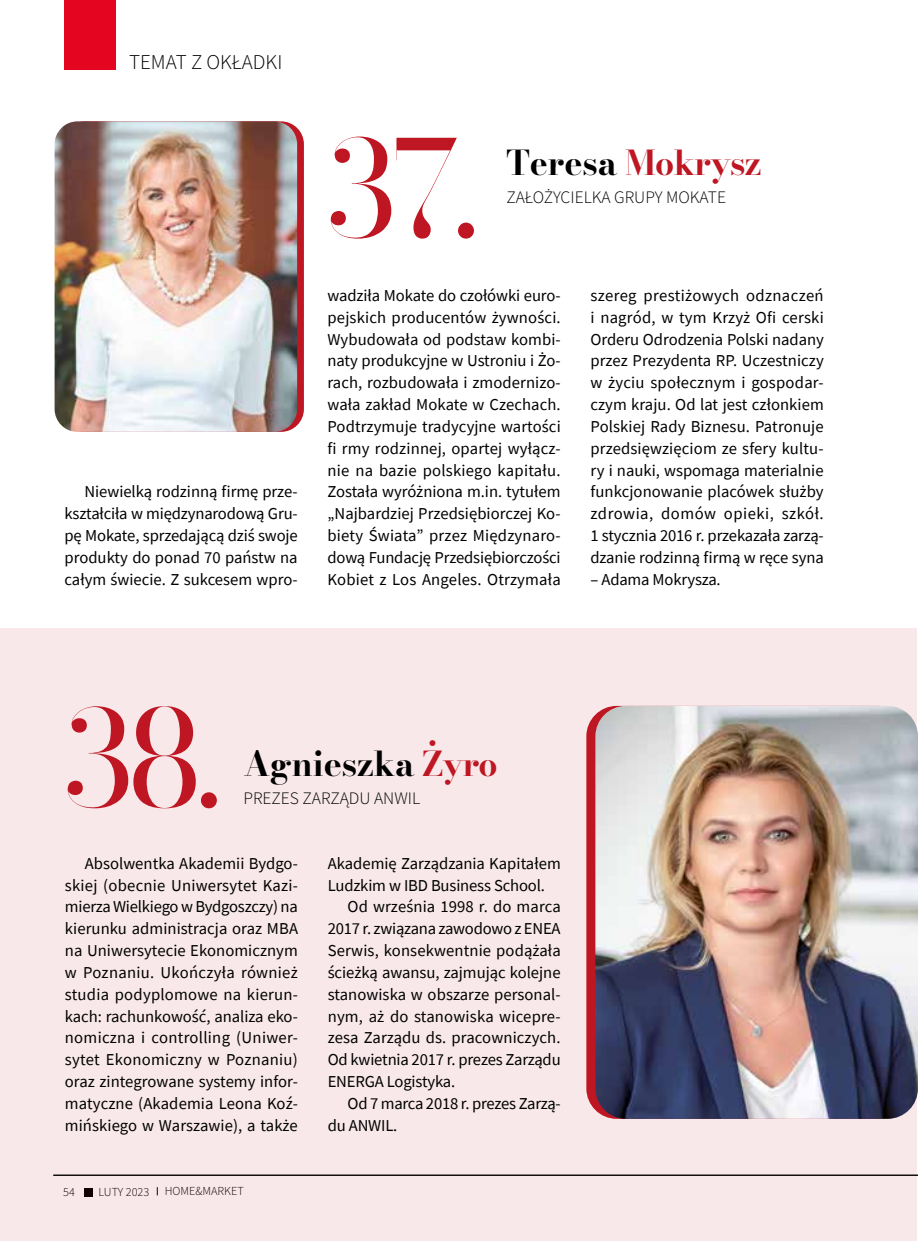
<style>
.page{position:relative;width:918px;height:1241px;background:#fff}
.page>*{position:absolute;margin:0;border:0;box-sizing:border-box;transform-origin:0 0}
.t1{font:132.65px "Bodoni Moda";color:#be1622}
.t2{font:33.95px "Bodoni Moda";letter-spacing:-.02em;color:#be1622}
.t3{font:33.95px "Bodoni Moda";color:#000}
.t4{font:300 21px "Source Sans Pro";color:#000}
.t5{font:300 17.5px "Source Sans Pro";color:#000}
.t6{font:16.62px/21.9px "Source Sans Pro";color:#000;text-align:justify}
.t7{font:300 12.25px "Source Sans Pro";color:#000}
.s1{color:#000}
.s2{color:#be1622}
</style>
<div class="page">
<div style="left:64px;top:0;width:51px;height:69px;background:#e40521"></div>
<div style="left:0;top:628px;width:916px;height:612px;background:#f8e8e9"></div>
<svg style="left:61px;top:121px;width:243px;height:311px;background:#bd1b26"></svg>
<img style="left:55px;top:121px;width:242px;height:311px">
<div style="left:586px;top:705px;width:323px;height:413px;background:#be1622;border-radius:30px"></div>
<img style="left:595px;top:705px;width:323px;height:413px">
<hr style="left:53px;top:1174px;width:865px;height:1px;background:#000">
<p class="t4" style="left:129px;top:49px;width:155px">TEMAT Z OKŁADKI</p>
<p class="t6" style="left:64px;top:480px;width:235px;text-indent:20px">Niewielką rodzinną firmę prze&shy;kształciła w międzynarodową Gru&shy;pę Mokate, sprzedającą dziś swoje produkty do ponad 70 państw na całym świecie. Z sukcesem wpro-</p>
<h1 class="t1" style="left:327px;top:98px;width:153px">37.</h1>
<h2 class="t2" style="left:506px;top:139px;width:256px"><span class="s1">Teresa</span> Mokrysz</h2>
<p class="t5" style="left:506px;top:186px;width:221px">ZAŁOŻYCIELKA GRUPY MOKATE</p>
<p class="t6" style="left:327px;top:284px;width:235px">wadziła Mokate do czołówki euro&shy;pejskich producentów żywności.<br>Wybudowała od podstaw kombi&shy;naty produkcyjne w Ustroniu i Żo&shy;rach, rozbudowała i zmodernizo&shy;wała zakład Mokate w Czechach.<br>Podtrzymuje tradycyjne wartości fi rmy rodzinnej, opartej wyłącz&shy;nie na bazie polskiego kapitału.<br>Została wyróżniona m.in. tytułem „Najbardziej Przedsiębiorczej Ko&shy;biety Świata” przez Międzynaro&shy;dową Fundację Przedsiębiorczości Kobiet z Los Angeles. Otrzymała</p>
<p class="t6" style="left:590px;top:284px;width:235px">szereg prestiżowych odznaczeń i nagród, w tym Krzyż Ofi cerski Orderu Odrodzenia Polski nadany przez Prezydenta RP. Uczestniczy w życiu społecznym i gospodar&shy;czym kraju. Od lat jest członkiem Polskiej Rady Biznesu. Patronuje przedsięwzięciom ze sfery kultu&shy;ry i nauki, wspomaga materialnie funkcjonowanie placówek służby zdrowia, domów opieki, szkół.<br>1 stycznia 2016 r. przekazała zarzą&shy;dzanie rodzinną firmą w ręce syna</p>
<p class="t6" style="left:590px;top:568px;width:132px">– Adama Mokrysza.</p>
<h1 class="t1" style="left:64px;top:667px;width:159px">38.</h1>
<h2 class="t3" style="left:243px;top:740px;width:256px">Agnieszka <span class="s2">Żyro</span></h2>
<p class="t5" style="left:243px;top:787px;width:178px">PREZES ZARZĄDU ANWIL</p>
<p class="t6" style="left:65px;top:852px;width:235px;text-indent:20px">Absolwentka Akademii Bydgo&shy;skiej (obecnie Uniwersytet Kazi&shy;mierza Wielkiego w Bydgoszczy) na kierunku administracja oraz MBA na Uniwersytecie Ekonomicznym w Poznaniu. Ukończyła również studia podyplomowe na kierun&shy;kach: rachunkowość, analiza eko&shy;nomiczna i controlling (Uniwer&shy;sytet Ekonomiczny w Poznaniu) oraz zintegrowane systemy infor&shy;matyczne (Akademia Leona Koź&shy;mińskiego w Warszawie), a także</p>
<p class="t6" style="left:328px;top:852px;width:235px">Akademię Zarządzania Kapitałem</p>
<p class="t6" style="left:328px;top:873px;width:219px">Ludzkim w IBD Business School.</p>
<p class="t6" style="left:347px;top:895px;width:215px">Od września 1998 r. do marca</p>
<p class="t6" style="left:328px;top:917px;width:234px">2017 r. związana zawodowo z ENEA</p>
<p class="t6" style="left:328px;top:939px;width:235px">Serwis, konsekwentnie podążała</p>
<p class="t6" style="left:328px;top:961px;width:234px">ścieżką awansu, zajmując kolejne</p>
<p class="t6" style="left:328px;top:983px;width:234px">stanowiska w obszarze personal-</p>
<p class="t6" style="left:328px;top:1004px;width:234px">nym, aż do stanowiska wicepre-</p>
<p class="t6" style="left:328px;top:1026px;width:234px">zesa Zarządu ds. pracowniczych.</p>
<p class="t6" style="left:328px;top:1048px;width:234px">Od kwietnia 2017 r. prezes Zarządu</p>
<p class="t6" style="left:328px;top:1070px;width:129px">ENERGA Logistyka.</p>
<p class="t6" style="left:347px;top:1092px;width:215px">Od 7 marca 2018 r. prezes Zarzą-</p>
<p class="t6" style="left:328px;top:1114px;width:71px">du ANWIL.</p>
<p class="t7" style="left:63px;top:1184px;width:13px">54</p>
<p class="t7" style="left:98px;top:1183px;width:52px">LUTY 2023</p>
<p class="t7" style="left:165px;top:1183px;width:81px">HOME&amp;MARKET</p>
</div>
